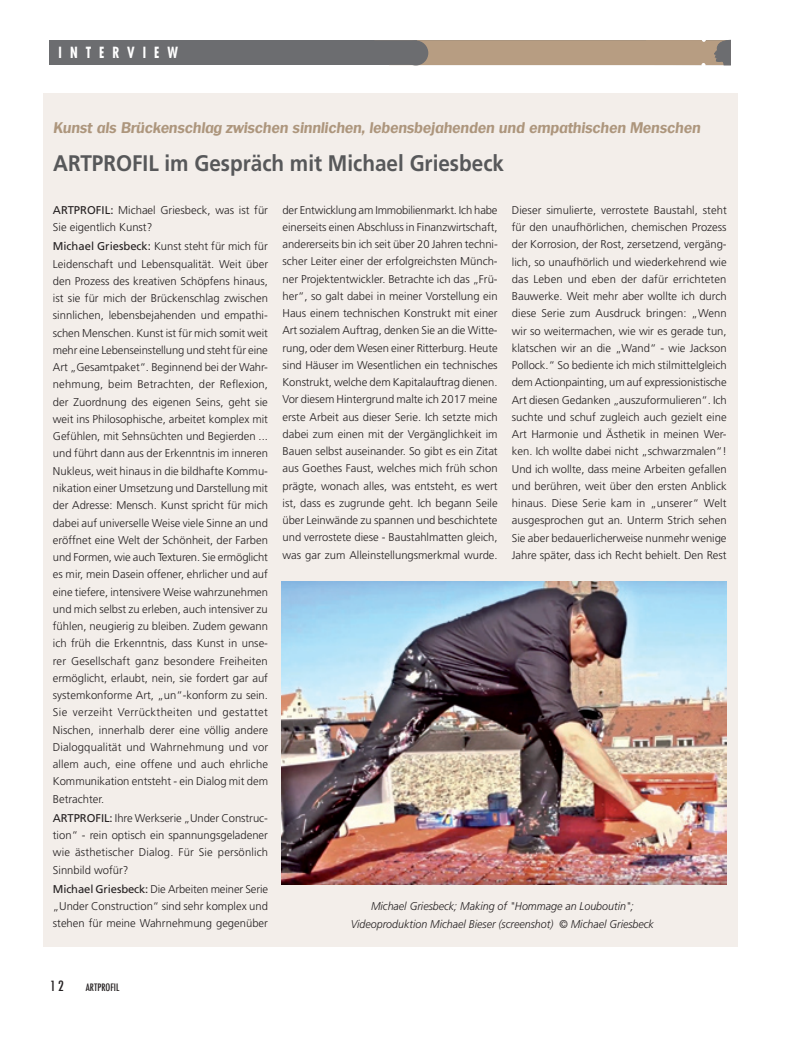
<style>
.page{position:relative;width:805px;height:1053px;background:#fff}
.page>*{position:absolute;margin:0;border:0;box-sizing:border-box;transform-origin:0 0}
.t1{font:700 22.5px "Frutiger";color:#57585a;scale:.92 1}
.t2{font:italic 700 15px "Futon";color:#ad967d}
.t3{font:700 condensed 15px "Futura";letter-spacing:.6em;color:#fff;scale:.89 1}
.t4{font:500 condensed 13.75px "Futura";color:#231f20}
.t5{font:300 11.25px/17.2px "Frutiger";color:#231f20;text-align:justify}
.t6{font:italic 300 11.25px/17.5px "Frutiger";color:#231f20;text-align:center;scale:.95 1}
.t7{font:500 condensed 10px "Futura";color:#231f20}
.s1{font-weight:400}
</style>
<div class="page">
<div style="left:43px;top:94px;width:694px;height:853px;background:#f3eeea"></div>
<div style="left:49px;top:40px;width:681px;height:25px;background:#6c6d70"></div>
<svg style="left:389px;top:39px;width:341px;height:27px"></svg>
<img style="left:281px;top:581px;width:445px;height:303px">
<h2 class="t3" style="left:59px;top:43px;width:96px">RAHMEN</h2>
<h2 class="t3" style="left:59px;top:43px;width:136px">INTERVIEW</h2>
<h2 class="t2" style="left:53px;top:119px;width:648px">Kunst als Brückenschlag zwischen sinnlichen, lebensbejahenden und empathischen Menschen</h2>
<h1 class="t1" style="left:53px;top:149px;width:491px">ARTPROFIL im Gespräch mit Michael Griesbeck</h1>
<p class="t5" style="left:53px;top:201px;width:216px"><span class="s1">ARTPROFIL:</span> Michael Griesbeck, was ist für<br>Sie eigentlich Kunst?</p>
<p class="t5" style="left:53px;top:238px;width:217px"><span class="s1">Michael Griesbeck:</span> Kunst steht für mich für Leidenschaft und Lebensqualität. Weit über den Prozess des kreativen Schöpfens hinaus, ist sie für mich der Brückenschlag zwischen sinnlichen, lebensbejahenden und empathi&shy;schen Menschen. Kunst ist für mich somit weit mehr eine Lebenseinstellung und steht für eine Art „Gesamtpaket“. Beginnend bei der Wahr&shy;nehmung, beim Betrachten, der Reflexion, der Zuordnung des eigenen Seins, geht sie weit ins Philosophische, arbeitet komplex mit Gefühlen, mit Sehnsüchten und Begierden ... und führt dann aus der Erkenntnis im inneren Nukleus, weit hinaus in die bildhafte Kommu&shy;nikation einer Umsetzung und Darstellung mit der Adresse: Mensch. Kunst spricht für mich dabei auf universelle Weise viele Sinne an und eröffnet eine Welt der Schönheit, der Farben und Formen, wie auch Texturen. Sie ermöglicht es mir, mein Dasein offener, ehrlicher und auf eine tiefere, intensivere Weise wahrzunehmen und mich selbst zu erleben, auch intensiver zu fühlen, neugierig zu bleiben. Zudem gewann ich früh die Erkenntnis, dass Kunst in unse&shy;rer Gesellschaft ganz besondere Freiheiten ermöglicht, erlaubt, nein, sie fordert gar auf systemkonforme Art, „un“-konform zu sein.<br>Sie verzeiht Verrücktheiten und gestattet Nischen, innerhalb derer eine völlig andere Dialogqualität und Wahrnehmung und vor allem auch, eine offene und auch ehrliche Kommunikation entsteht - ein Dialog mit dem Betrachter.</p>
<p class="t5" style="left:53px;top:809px;width:217px"><span class="s1">ARTPROFIL:</span> Ihre Werkserie „Under Construc&shy;tion“ - rein optisch ein spannungsgeladener wie ästhetischer Dialog. Für Sie persönlich Sinnbild wofür?</p>
<p class="t5" style="left:53px;top:880px;width:216px"><span class="s1">Michael Griesbeck:</span> Die Arbeiten meiner Serie „Under Construction“ sind sehr komplex und stehen für meine Wahrnehmung gegenüber</p>
<p class="t5" style="left:282px;top:201px;width:217px">der Entwicklung am Immobilienmarkt. Ich habe einerseits einen Abschluss in Finanzwirtschaft, andererseits bin ich seit über 20 Jahren techni&shy;scher Leiter einer der erfolgreichsten Münch&shy;ner Projektentwickler. Betrachte ich das „Frü&shy;her“, so galt dabei in meiner Vorstellung ein Haus einem technischen Konstrukt mit einer Art sozialem Auftrag, denken Sie an die Witte&shy;rung, oder dem Wesen einer Ritterburg. Heute sind Häuser im Wesentlichen ein technisches Konstrukt, welche dem Kapitalauftrag dienen.<br>Vor diesem Hintergrund malte ich 2017 meine erste Arbeit aus dieser Serie. Ich setzte mich dabei zum einen mit der Vergänglichkeit im Bauen selbst auseinander. So gibt es ein Zitat aus Goethes Faust, welches mich früh schon prägte, wonach alles, was entsteht, es wert ist, dass es zugrunde geht. Ich begann Seile über Leinwände zu spannen und beschichtete und verrostete diese - Baustahlmatten gleich, was gar zum Alleinstellungsmerkmal wurde.</p>
<p class="t5" style="left:511px;top:201px;width:216px">Dieser simulierte, verrostete Baustahl, steht für den unaufhörlichen, chemischen Prozess der Korrosion, der Rost, zersetzend, vergäng&shy;lich, so unaufhörlich und wiederkehrend wie das Leben und eben der dafür errichteten Bauwerke. Weit mehr aber wollte ich durch diese Serie zum Ausdruck bringen: „Wenn wir so weitermachen, wie wir es gerade tun, klatschen wir an die „Wand“ - wie Jackson Pollock.“ So bediente ich mich stilmittelgleich dem Actionpainting, um auf expressionistische Art diesen Gedanken „auszuformulieren“. Ich suchte und schuf zugleich auch gezielt eine Art Harmonie und Ästhetik in meinen Wer&shy;ken. Ich wollte dabei nicht „schwarzmalen“!<br>Und ich wollte, dass meine Arbeiten gefallen und berühren, weit über den ersten Anblick hinaus. Diese Serie kam in „unserer“ Welt ausgesprochen gut an. Unterm Strich sehen Sie aber bedauerlicherweise nunmehr wenige Jahre später, dass ich Recht behielt. Den Rest</p>
<p class="t6" style="left:351px;top:897px;width:320px">Michael Griesbeck; Making of "Hommage an Louboutin";<br>Videoproduktion Michael Bieser (screenshot) © Michael Griesbeck</p>
<p class="t4" style="left:50px;top:977px;width:15px">12</p>
<p class="t7" style="left:86px;top:980px;width:35px">ARTPROFIL</p>
</div>
